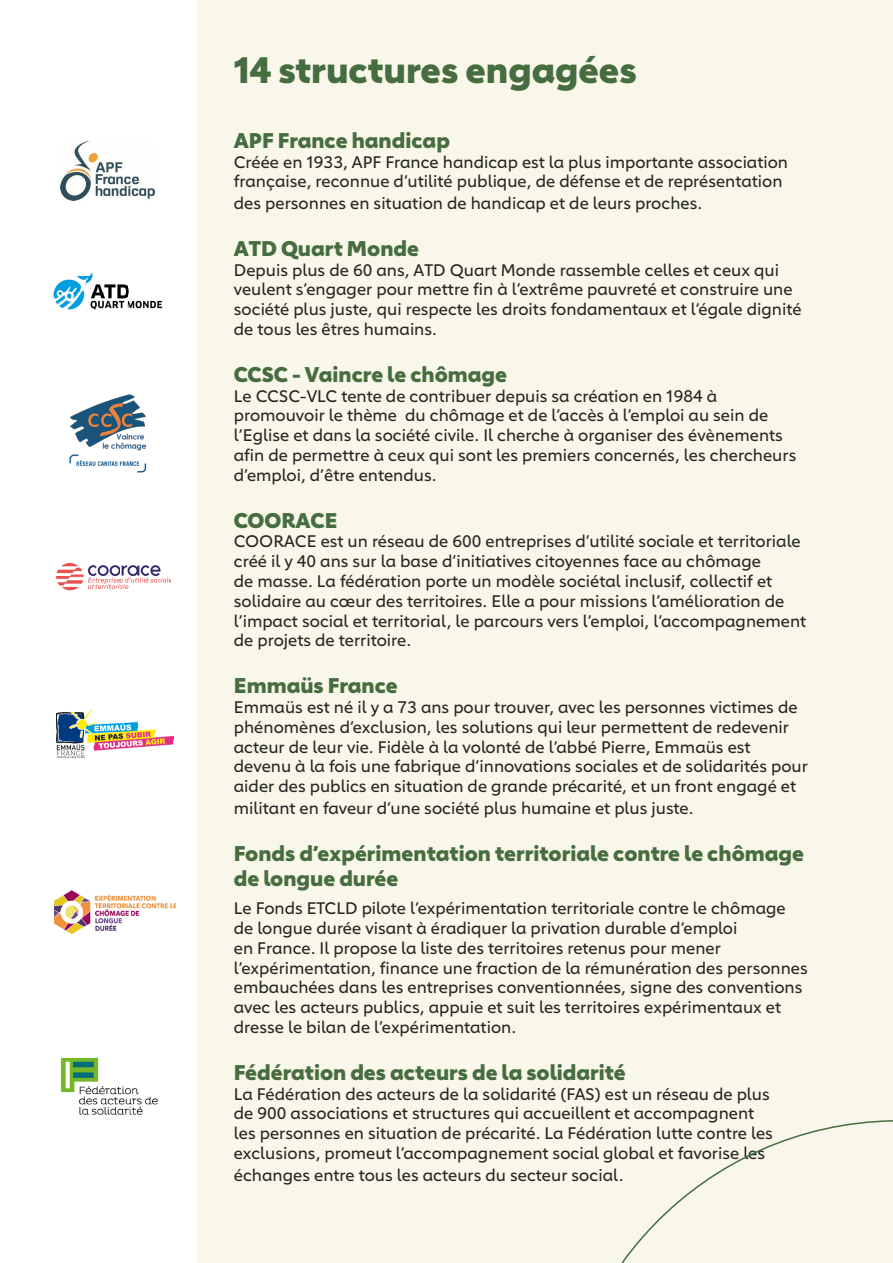
<style>
.page{position:relative;width:893px;height:1263px;background:#fff}
.page>*{position:absolute;margin:0;border:0;box-sizing:border-box;transform-origin:0 0}
.t1{font:900 36px "Carnero";color:#466d3f}
.t2{font:900 21px/25.2px "Carnero";color:#466d3f}
.t3{font:16.5px/19.8px "Carnero";color:#262624}
</style>
<div class="page">
<div style="left:198px;top:0;width:695px;height:1263px;background:#f9f6ea"></div>
<svg style="left:621px;top:1120px;width:272px;height:143px"></svg>
<img style="left:61px;top:141px;width:94px;height:59px">
<img style="left:53px;top:273px;width:110px;height:37px">
<img style="left:55px;top:563px;width:117px;height:28px">
<img style="left:56px;top:710px;width:118px;height:47px">
<img style="left:54px;top:890px;width:122px;height:43px">
<img style="left:60px;top:1057px;width:98px;height:58px">
<img style="left:69px;top:394px;width:78px;height:79px">
<p class="t1" style="left:234px;top:47px;width:404px">14 structures engagées</p>
<p class="t2" style="left:234px;top:128px;width:218px">APF France handicap</p>
<p class="t3" style="left:234px;top:152px;width:556px">Créée en 1933, APF France handicap est la plus importante association française, reconnue d’utilité publique, de défense et de représentation</p>
<p class="t3" style="left:234px;top:193px;width:470px">des personnes en situation de handicap et de leurs proches.</p>
<p class="t2" style="left:234px;top:236px;width:187px">ATD Quart Monde</p>
<p class="t3" style="left:234px;top:260px;width:569px">Depuis plus de 60 ans, ATD Quart Monde rassemble celles et ceux qui veulent s’engager pour mettre fin à l’extrême pauvreté et construire une société plus juste, qui respecte les droits fondamentaux et l’égale dignité de tous les êtres humains.</p>
<p class="t2" style="left:234px;top:362px;width:275px">CCSC - Vaincre le chômage</p>
<p class="t3" style="left:234px;top:386px;width:564px">Le CCSC-VLC tente de contribuer depuis sa création en 1984 à promouvoir le thème du chômage et de l’accès à l’emploi au sein de l’Eglise et dans la société civile. Il cherche à organiser des évènements afin de permettre à ceux qui sont les premiers concernés, les chercheurs d’emploi, d’être entendus.</p>
<p class="t2" style="left:234px;top:507px;width:105px">COORACE</p>
<p class="t3" style="left:234px;top:531px;width:574px">COORACE est un réseau de 600 entreprises d’utilité sociale et territoriale créé il y 40 ans sur la base d’initiatives citoyennes face au chômage<br>de masse. La fédération porte un modèle sociétal inclusif, collectif et solidaire au cœur des territoires. Elle a pour missions l’amélioration de l’impact social et territorial, le parcours vers l’emploi, l’accompagnement de projets de territoire.</p>
<p class="t2" style="left:234px;top:673px;width:165px">Emmaüs France</p>
<p class="t3" style="left:234px;top:697px;width:576px">Emmaüs est né il y a 73 ans pour trouver, avec les personnes victimes de phénomènes d’exclusion, les solutions qui leur permettent de redevenir acteur de leur vie. Fidèle à la volonté de l’abbé Pierre, Emmaüs est devenu à la fois une fabrique d’innovations sociales et de solidarités pour aider des publics en situation de grande précarité, et un front engagé et</p>
<p class="t3" style="left:234px;top:798px;width:461px">militant en faveur d’une société plus humaine et plus juste.</p>
<p class="t2" style="left:234px;top:840px;width:572px">Fonds d’expérimentation territoriale contre le chômage de longue durée</p>
<p class="t3" style="left:234px;top:898px;width:576px">Le Fonds ETCLD pilote l’expérimentation territoriale contre le chômage de longue durée visant à éradiquer la privation durable d’emploi<br>en France. Il propose la liste des territoires retenus pour mener l’expérimentation, finance une fraction de la rémunération des personnes embauchées dans les entreprises conventionnées, signe des conventions avec les acteurs publics, appuie et suit les territoires expérimentaux et dresse le bilan de l’expérimentation.</p>
<p class="t2" style="left:234px;top:1060px;width:394px">Fédération des acteurs de la solidarité</p>
<p class="t3" style="left:234px;top:1084px;width:541px">La Fédération des acteurs de la solidarité (FAS) est un réseau de plus de 900 associations et structures qui accueillent et accompagnent les personnes en situation de précarité. La Fédération lutte contre les exclusions, promeut l’accompagnement social global et favorise les</p>
<p class="t3" style="left:234px;top:1165px;width:391px">échanges entre tous les acteurs du secteur social.</p>
</div>
